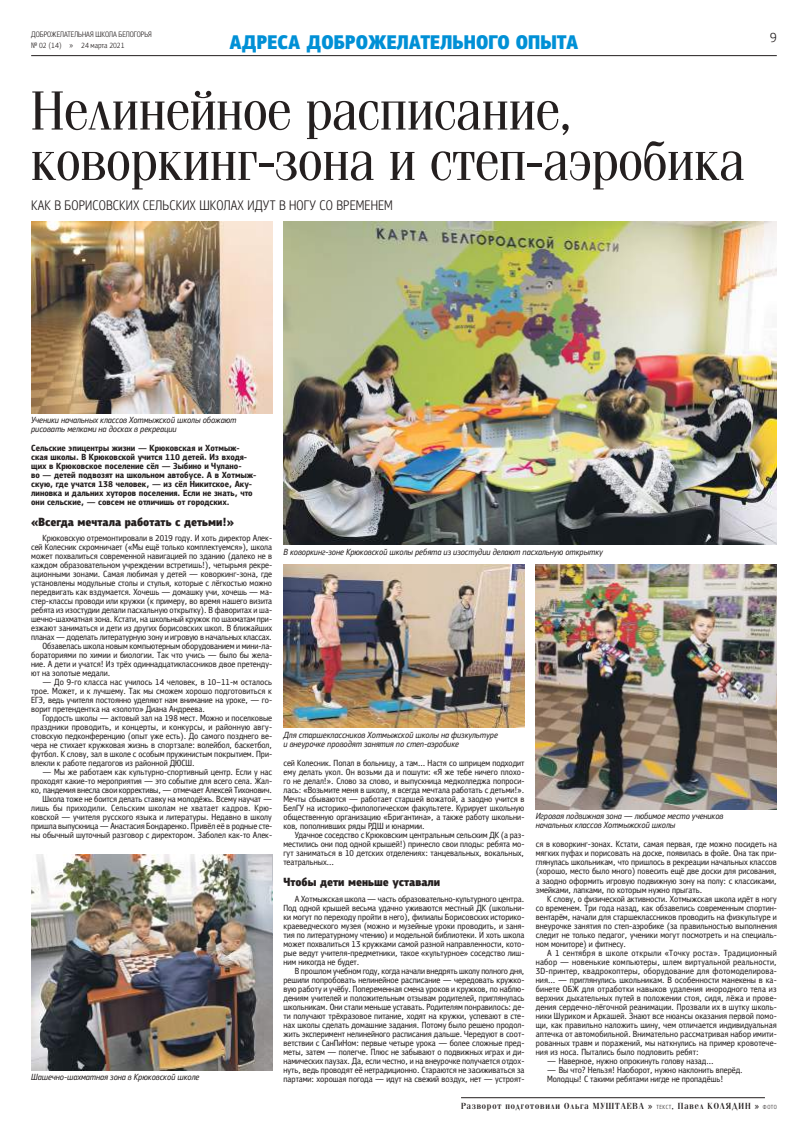
<style>
.page{position:relative;width:808px;height:1140px;background:#fff}
.page>*{position:absolute;margin:0;border:0;box-sizing:border-box;transform-origin:0 0}
.t1{font:56px/50.4px "Free Fountain";letter-spacing:.01em;color:#241f1f}
.t2{font:900 20px "Free Korocha";color:#0090d6}
.t3{font:300 14px "Free Korocha";letter-spacing:.01em;color:#241f1f}
.t4{font:900 12px "Free Korocha";color:#241f1f}
.t5{font:9px/9px "Free Korocha";color:#241f1f;text-align:justify}
.t6{font:italic 9px/9px "Free Korocha";letter-spacing:-.005em;color:#241f1f}
.t7{font:700 9px/9px "Free Korocha";color:#241f1f}
.t8{font:600 9px "Free Fountain";letter-spacing:.1em;color:#241f1f}
.t9{font:300 8px/10.4px "Free Korocha";color:#241f1f}
.s1{font-family:"Free Korocha";font-weight:400}
.s2{font-family:"Free Korocha";font-weight:300;font-size:6px}
</style>
<div class="page">
<hr style="left:31px;top:55px;width:746px;height:1px;background:#241f1f">
<hr style="left:461px;top:1097px;width:304px;height:1px;background:#241f1f">
<img style="left:31px;top:854px;width:241px;height:216px">
<img style="left:283px;top:221px;width:494px;height:324px">
<img style="left:31px;top:221px;width:241px;height:192px">
<img style="left:536px;top:564px;width:241px;height:245px">
<img style="left:283px;top:564px;width:241px;height:163px">
<p class="t9" style="left:31px;top:29px;width:122px">ДОБРОЖЕЛАТЕЛЬНАЯ ШКОЛА БЕЛОГОРЬЯ № 02 (14) » 24 марта 2021</p>
<h2 class="t2" style="left:230px;top:30px;width:350px">АДРЕСА ДОБРОЖЕЛАТЕЛЬНОГО ОПЫТА</h2>
<h1 class="t1" style="left:31px;top:86px;width:715px">Нелинейное расписание, коворкинг-зона и степ-аэробика</h1>
<h3 class="t3" style="left:31px;top:197px;width:363px">КАК В БОРИСОВСКИХ СЕЛЬСКИХ ШКОЛАХ ИДУТ В НОГУ СО ВРЕМЕНЕМ</h3>
<h3 class="t3" style="left:770px;top:29px;width:8px">9</h3>
<p class="t6" style="left:31px;top:415px;width:207px">Ученики начальных классов Хотмыжской школы обожают рисовать мелками на досках в рекреации</p>
<p class="t7" style="left:31px;top:444px;width:227px">Сельские эпицентры жизни — Крюковская и Хотмыж&shy;ская школы. В Крюковской учится 110 детей. Из входя&shy;щих в Крюковское поселение сёл — Зыбино и Чулано-<br>во — детей подвозят на школьном автобусе. А в Хотмыж&shy;скую, где учатся 138 человек, — из сёл Никитское, Аку&shy;линовка и дальних хуторов поселения. Если не знать, что они сельские, — совсем не отличишь от городских.</p>
<h3 class="t4" style="left:31px;top:514px;width:205px">«Всегда мечтала работать с детьми!»</h3>
<p class="t5" style="left:43px;top:534px;width:231px">Крюковскую отремонтировали в 2019 году. И хоть директор Алек-</p>
<p class="t5" style="left:31px;top:543px;width:242px">сей Колесник скромничает («Мы ещё только комплектуемся»), школа</p>
<p class="t5" style="left:31px;top:552px;width:242px">может похвалиться современной навигацией по зданию (далеко не в</p>
<p class="t5" style="left:31px;top:561px;width:242px">каждом образовательном учреждении встретишь!), четырьмя рекре-</p>
<p class="t5" style="left:31px;top:570px;width:242px">ационными зонами. Самая любимая у детей — коворкинг-зона, где</p>
<p class="t5" style="left:31px;top:579px;width:242px">установлены модульные столы и стулья, которые с лёгкостью можно</p>
<p class="t5" style="left:31px;top:588px;width:242px">передвигать как вздумается. Хочешь — домашку учи, хочешь — ма-</p>
<p class="t5" style="left:31px;top:597px;width:242px">стер-классы проводи или кружки (к примеру, во время нашего визита</p>
<p class="t5" style="left:31px;top:606px;width:242px">ребята из изостудии делали пасхальную открытку). В фаворитах и ша-</p>
<p class="t5" style="left:31px;top:615px;width:242px">шечно-шахматная зона. Кстати, на школьный кружок по шахматам при-</p>
<p class="t5" style="left:31px;top:624px;width:242px">езжают заниматься и дети из других борисовских школ. В ближайших</p>
<p class="t5" style="left:31px;top:633px;width:242px">планах — доделать литературную зону и игровую в начальных классах.</p>
<p class="t5" style="left:43px;top:642px;width:231px">Обзавелась школа новым компьютерным оборудованием и мини-ла-</p>
<p class="t5" style="left:31px;top:651px;width:242px">бораториями по химии и биологии. Так что учись — было бы жела-</p>
<p class="t5" style="left:31px;top:660px;width:242px">ние. А дети и учатся! Из трёх одиннадцатиклассников двое претенду-</p>
<p class="t5" style="left:31px;top:669px;width:81px">ют на золотые медали.</p>
<p class="t5" style="left:31px;top:678px;width:242px;text-indent:11px">— До 9-го класса нас училось 14 человек, в 10–11-м осталось трое. Может, и к лучшему. Так мы сможем хорошо подготовиться к ЕГЭ, ведь учителя постоянно уделяют нам внимание на уроке, — го&shy;ворит претендентка на «золото» Диана Андреева.</p>
<p class="t5" style="left:31px;top:714px;width:242px;text-indent:11px">Гордость школы — актовый зал на 198 мест. Можно и поселковые праздники проводить, и концерты, и конкурсы, и районную авгу&shy;стовскую педконференцию (опыт уже есть). До самого позднего ве&shy;чера не стихает кружковая жизнь в спортзале: волейбол, баскетбол, футбол. К слову, зал в школе с особым пружинистым покрытием. При&shy;влекли к работе педагогов из районной ДЮСШ.</p>
<p class="t5" style="left:31px;top:768px;width:242px;text-align:right">— Мы же работаем как культурно-спортивный центр. Если у нас проходят какие-то мероприятия — это событие для всего села. Жал&shy;ко, пандемия внесла свои коррективы, — отмечает Алексей Тихонович.<br>Школа тоже не боится делать ставку на молодёжь. Всему научат — лишь бы приходили. Сельским школам не хватает кадров. Крю&shy;ковской — учителя русского языка и литературы. Недавно в школу пришла выпускница — Анастасия Бондаренко. Привёл её в родные сте&shy;ны обычный шуточный разговор с директором. Заболел как-то Алек-</p>
<p class="t5" style="left:283px;top:759px;width:242px">сей Колесник. Попал в больницу, а там… Настя со шприцем подходит ему делать укол. Он возьми да и пошути: «Я же тебе ничего плохо&shy;го не делал!». Слово за слово, и выпускница медколледжа попроси&shy;лась: «Возьмите меня в школу, я всегда мечтала работать с детьми!».<br>Мечты сбываются — работает старшей вожатой, а заодно учится в БелГУ на историко-филологическом факультете. Курирует школьную общественную организацию «Бригантина», а также работу школьни&shy;ков, пополнивших ряды РДШ и юнармии.</p>
<p class="t6" style="left:283px;top:547px;width:321px">В коворкинг-зоне Крюковской школы ребята из изостудии делают пасхальную открытку</p>
<p class="t6" style="left:283px;top:730px;width:216px">Для старшеклассников Хотмыжской школы на физкультуре и внеурочке проводят занятия по степ-аэробике</p>
<p class="t6" style="left:536px;top:811px;width:189px">Игровая подвижная зона — любимое место учеников начальных классов Хотмыжской школы</p>
<p class="t5" style="left:283px;top:831px;width:242px;text-indent:11px">Удачное соседство с Крюковским центральным сельским ДК (а раз&shy;местились они под одной крышей!) принесло свои плоды: ребята мо&shy;гут заниматься в 10 детских отделениях: танцевальных, вокальных, театральных…</p>
<h3 class="t4" style="left:283px;top:874px;width:158px">Чтобы дети меньше уставали</h3>
<p class="t5" style="left:283px;top:894px;width:242px;text-indent:11px">А Хотмыжская школа — часть образовательно-культурного центра.<br>Под одной крышей весьма удачно уживаются местный ДК (школьни&shy;ки могут по переходу пройти в него), филиалы Борисовских историко&shy;краеведческого музея (можно и музейные уроки проводить, и заня&shy;тия по литературному чтению) и модельной библиотеки. И хоть школа может похвалиться 13 кружками самой разной направленности, кото&shy;рые ведут учителя-предметники, такое «культурное» соседство лиш&shy;ним никогда не будет.</p>
<p class="t5" style="left:283px;top:966px;width:243px;text-indent:11px">В прошлом учебном году, когда начали внедрять школу полного дня, решили попробовать нелинейное расписание — чередовать кружко&shy;вую работу и учёбу. Попеременная смена уроков и кружков, по наблю&shy;дениям учителей и положительным отзывам родителей, приглянулась школьникам. Они стали меньше уставать. Родителям понравилось: де&shy;ти получают трёхразовое питание, ходят на кружки, успевают в сте&shy;нах школы сделать домашние задания. Потому было решено продол&shy;жить эксперимент нелинейного расписания дальше. Чередуют в соот&shy;ветствии с СанПиНом: первые четыре урока — более сложные пред&shy;меты, затем — полегче. Плюс не забывают о подвижных играх и ди&shy;намических паузах. Да, если честно, и на внеурочке получается отдох&shy;нуть, ведь проводят её нетрадиционно. Стараются не засиживаться за партами: хорошая погода — идут на свежий воздух, нет — устроят-</p>
<p class="t5" style="left:536px;top:840px;width:243px">ся в коворкинг-зонах. Кстати, самая первая, где можно посидеть на мягких пуфах и порисовать на доске, появилась в фойе. Она так при&shy;глянулась школьникам, что пришлось в рекреации начальных классов (хорошо, место было много) повесить ещё две доски для рисования, а заодно оформить игровую подвижную зону на полу: с классиками, змейками, лапками, по которым нужно прыгать.</p>
<p class="t5" style="left:536px;top:894px;width:243px;text-indent:11px">К слову, о физической активности. Хотмыжская школа идёт в ногу со временем. Три года назад, как обзавелись современным спортин&shy;вентарём, начали для старшеклассников проводить на физкультуре и внеурочке занятия по степ-аэробике (за правильностью выполнения следит не только педагог, ученики могут посмотреть и на специаль&shy;ном мониторе) и фитнесу.</p>
<p class="t5" style="left:536px;top:948px;width:242px;text-indent:11px">А 1 сентября в школе открыли «Точку роста». Традиционный набор — новенькие компьютеры, шлем виртуальной реальности, 3D-принтер, квадрокоптеры, оборудование для фотомоделирова&shy;ния… — приглянулись школьникам. В особенности манекены в ка&shy;бинете ОБЖ для отработки навыков удаления инородного тела из верхних дыхательных путей в положении стоя, сидя, лёжа и прове&shy;дения сердечно-лёгочной реанимации. Прозвали их в шутку школь&shy;ники Шуриком и Аркашей. Знают все нюансы оказания первой помо&shy;щи, как правильно наложить шину, чем отличается индивидуальная аптечка от автомобильной. Внимательно рассматривая набор имити&shy;рованных травм и поражений, мы наткнулись на пример кровотече&shy;ния из носа. Пытались было подловить ребят:</p>
<p class="t5" style="left:547px;top:1056px;width:168px">— Наверное, нужно опрокинуть голову назад…</p>
<p class="t5" style="left:547px;top:1065px;width:197px">— Вы что? Нельзя! Наоборот, нужно наклонить вперёд.<br>Молодцы! С такими ребятами нигде не пропадёшь!</p>
<p class="t8" style="left:461px;top:1100px;width:317px">Разворот подготовили Ольга МУШТАЕВА <span class="s1">»</span> <span class="s2">ТЕКСТ</span>, Павел КОЛЯДИН <span class="s1">»</span> <span class="s2">ФОТО</span></p>
<p class="t6" style="left:31px;top:1072px;width:170px">Шашечно-шахматная зона в Крюковской школе</p>
</div>
